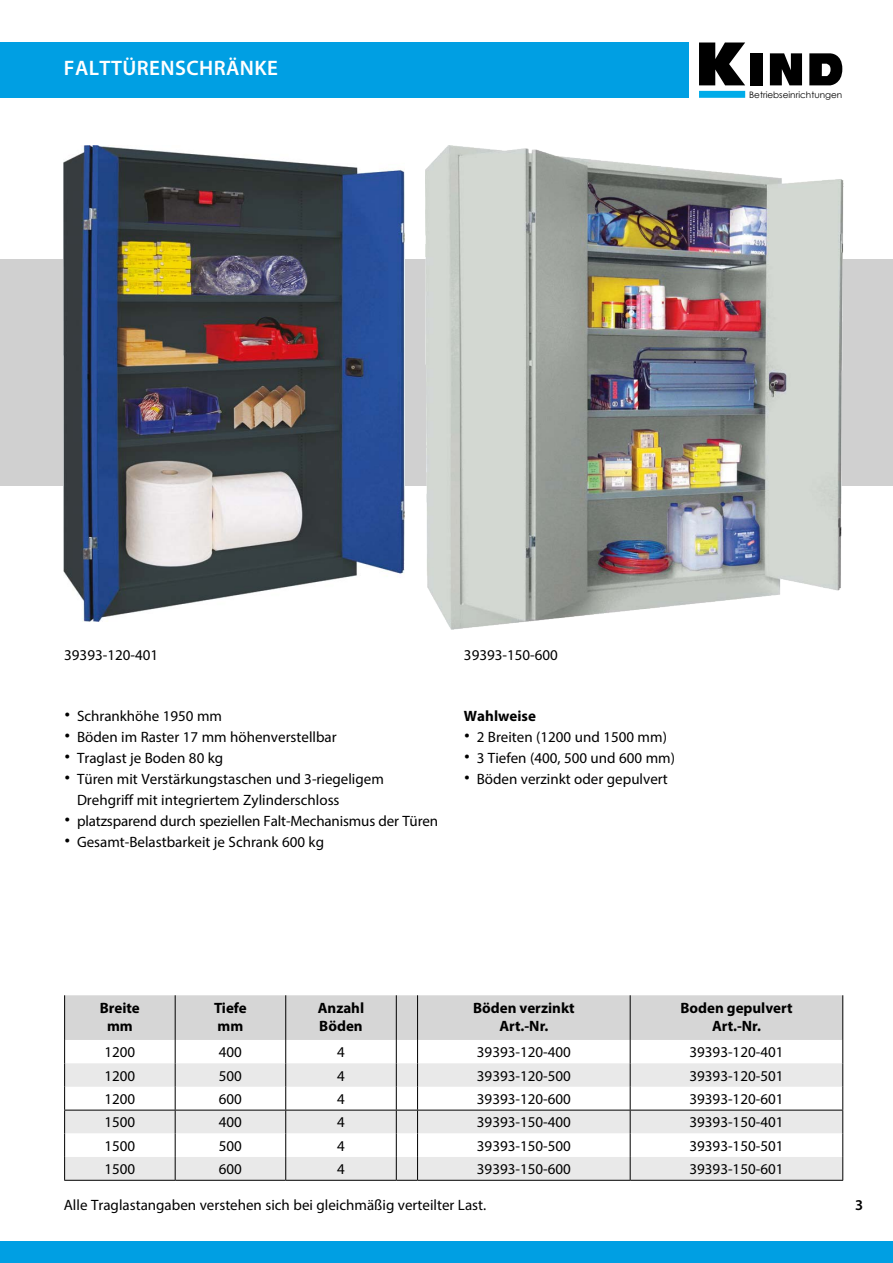
<style>
.page{position:relative;width:893px;height:1263px;background:#fff}
.page>*{position:absolute;margin:0;border:0;box-sizing:border-box;transform-origin:0 0}
.t1{font:600 21px "Myriad Pro";letter-spacing:.02em;color:#fff}
.t2{font:15px/21px "Myriad Pro";color:#000}
.t3{font:700 15px/18px "Myriad Pro";color:#000;text-align:center}
.t4{font:600 15px "Myriad Pro";color:#000}
.t5{font:8.85px "Century Gothic";color:#000}
.s1{font-family:"Helvetica";font-size:18px}
</style>
<div class="page">
<svg style="left:699px;top:43px;width:46px;height:42px"></svg>
<div style="left:750px;top:53px;width:12px;height:32px;background:#000"></div>
<svg style="left:770px;top:53px;width:32px;height:32px"></svg>
<svg style="left:809px;top:53px;width:33px;height:32px"></svg>
<div style="left:699px;top:91px;width:46px;height:7px;background:#00ace9"></div>
<div style="left:0;top:43px;width:689px;height:55px;background:#009fe3"></div>
<div style="left:0;top:1242px;width:893px;height:21px;background:#009fe3"></div>
<div style="left:0;top:259px;width:893px;height:226px;background:#d0d0d0"></div>
<svg style="left:64px;top:995px;width:779px;height:186px"></svg>
<hr style="left:418px;top:1110px;width:212px;height:1px;background:#000">
<hr style="left:630px;top:1110px;width:213px;height:1px;background:#000">
<img style="left:64px;top:146px;width:340px;height:476px">
<img style="left:425px;top:146px;width:421px;height:483px">
<h1 class="t1" style="left:64px;top:55px;width:216px">FALTTÜRENSCHRÄNKE</h1>
<p class="t5" style="left:749px;top:88px;width:95px">Betriebseinrichtungen</p>
<p class="t2" style="left:64px;top:644px;width:95px">39393-120-401</p>
<p class="t2" style="left:464px;top:644px;width:95px">39393-150-600</p>
<p class="t2" style="left:64px;top:705px;width:159px"><span class="s1">•</span> Schrankhöhe 1950 mm</p>
<p class="t2" style="left:64px;top:726px;width:274px"><span class="s1">•</span> Böden im Raster 17 mm höhenverstellbar</p>
<p class="t2" style="left:64px;top:747px;width:161px"><span class="s1">•</span> Traglast je Boden 80 kg</p>
<p class="t2" style="left:77px;top:768px;width:308px;text-indent:-13px"><span class="s1">•</span> Türen mit Verstärkungstaschen und 3-riegeligem<br>Drehgriff mit integriertem Zylinderschloss</p>
<p class="t2" style="left:64px;top:810px;width:375px"><span class="s1">•</span> platzsparend durch speziellen Falt-Mechanismus der Türen</p>
<p class="t2" style="left:64px;top:831px;width:261px"><span class="s1">•</span> Gesamt-Belastbarkeit je Schrank 600 kg</p>
<p class="t3" style="left:464px;top:706px;width:73px">Wahlweise</p>
<p class="t2" style="left:464px;top:726px;width:204px"><span class="s1">•</span> 2 Breiten (1200 und 1500 mm)</p>
<p class="t2" style="left:464px;top:747px;width:213px"><span class="s1">•</span> 3 Tiefen (400, 500 und 600 mm)</p>
<p class="t2" style="left:464px;top:768px;width:205px"><span class="s1">•</span> Böden verzinkt oder gepulvert</p>
<p class="t3" style="left:100px;top:998px;width:42px">Breite mm</p>
<p class="t3" style="left:214px;top:998px;width:34px;text-align:left">Tiefe mm</p>
<p class="t3" style="left:318px;top:998px;width:48px;text-align:left">Anzahl<br>Böden</p>
<p class="t3" style="left:473px;top:998px;width:103px">Böden verzinkt<br>Art.-Nr.</p>
<p class="t3" style="left:680px;top:998px;width:114px">Boden gepulvert<br>Art.-Nr.</p>
<p class="t2" style="left:105px;top:1041px;width:32px">1200</p>
<p class="t2" style="left:219px;top:1041px;width:25px">400</p>
<p class="t2" style="left:337px;top:1041px;width:9px">4</p>
<p class="t2" style="left:477px;top:1041px;width:95px">39393-120-400</p>
<p class="t2" style="left:690px;top:1041px;width:95px">39393-120-401</p>
<p class="t2" style="left:105px;top:1065px;width:32px">1200</p>
<p class="t2" style="left:219px;top:1065px;width:25px">500</p>
<p class="t2" style="left:337px;top:1065px;width:9px">4</p>
<p class="t2" style="left:477px;top:1065px;width:95px">39393-120-500</p>
<p class="t2" style="left:690px;top:1065px;width:95px">39393-120-501</p>
<p class="t2" style="left:105px;top:1088px;width:32px">1200</p>
<p class="t2" style="left:219px;top:1088px;width:25px">600</p>
<p class="t2" style="left:337px;top:1088px;width:9px">4</p>
<p class="t2" style="left:477px;top:1088px;width:95px">39393-120-600</p>
<p class="t2" style="left:690px;top:1088px;width:95px">39393-120-601</p>
<p class="t2" style="left:105px;top:1112px;width:32px">1500</p>
<p class="t2" style="left:219px;top:1112px;width:25px">400</p>
<p class="t2" style="left:337px;top:1112px;width:9px">4</p>
<p class="t2" style="left:477px;top:1112px;width:95px">39393-150-400</p>
<p class="t2" style="left:690px;top:1112px;width:95px">39393-150-401</p>
<p class="t2" style="left:105px;top:1135px;width:32px">1500</p>
<p class="t2" style="left:219px;top:1135px;width:25px">500</p>
<p class="t2" style="left:337px;top:1135px;width:9px">4</p>
<p class="t2" style="left:477px;top:1135px;width:95px">39393-150-500</p>
<p class="t2" style="left:690px;top:1135px;width:95px">39393-150-501</p>
<p class="t2" style="left:105px;top:1158px;width:32px">1500</p>
<p class="t2" style="left:219px;top:1158px;width:25px">600</p>
<p class="t2" style="left:337px;top:1158px;width:9px">4</p>
<p class="t2" style="left:477px;top:1158px;width:95px">39393-150-600</p>
<p class="t2" style="left:690px;top:1158px;width:95px">39393-150-601</p>
<p class="t2" style="left:64px;top:1194px;width:424px">Alle Traglastangaben verstehen sich bei gleichmäßig verteilter Last.</p>
<p class="t4" style="left:855px;top:1195px;width:10px">3</p>
</div>
